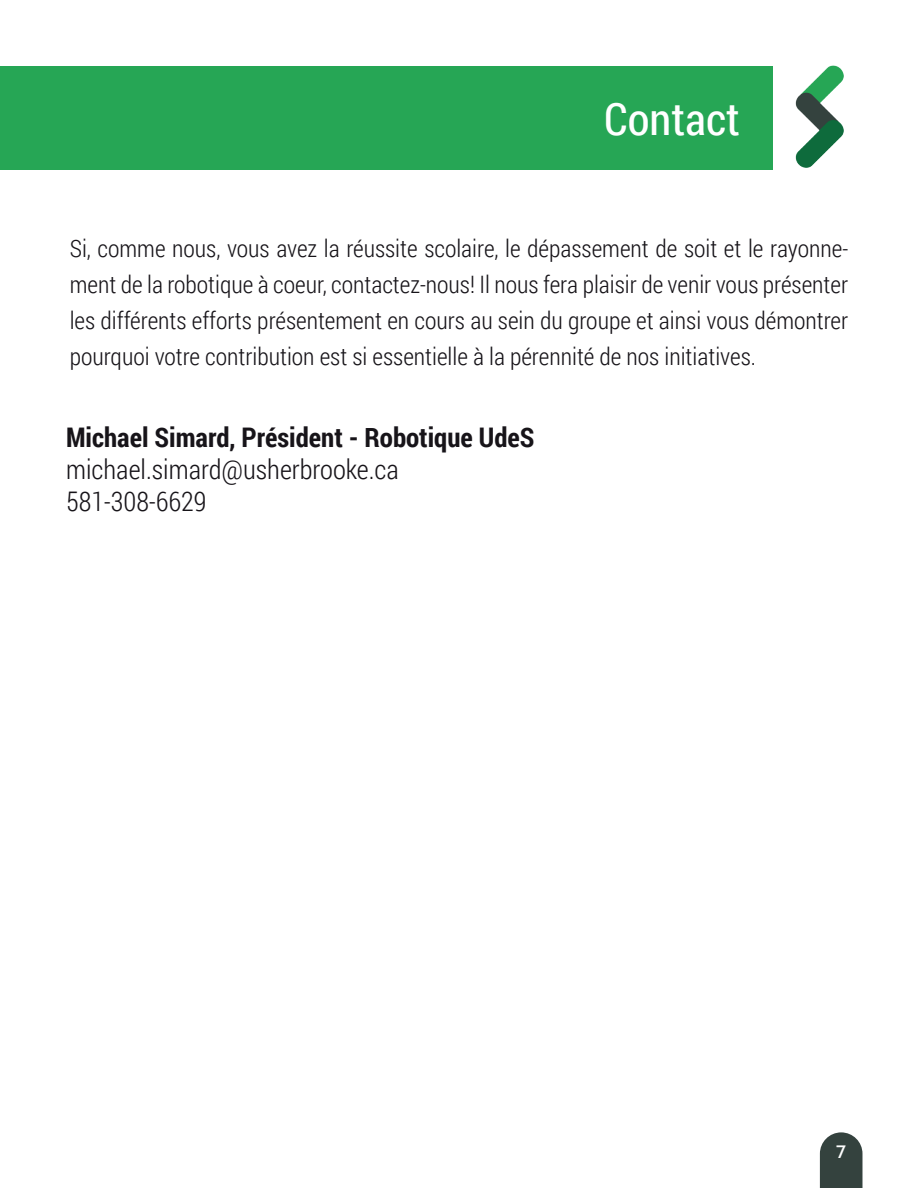
<style>
.page{position:relative;width:918px;height:1188px;background:#fff}
.page>*{position:absolute;margin:0;border:0;box-sizing:border-box;transform-origin:0 0}
.t1{font:44.85px "Roboto Condensed";color:#fff}
.t2{font:300 27px/32.4px "Roboto Condensed";color:#171419}
.t3{font:700 27px "Roboto Condensed";color:#171419}
.t4{font:300 24px/36px "Roboto Condensed";color:#171419;text-align:justify}
.t5{font:600 18px "Neris";color:#fff}
</style>
<div class="page">
<svg style="left:820px;top:1132px;width:42px;height:56px;background:#45524e"></svg>
<div style="left:0;top:67px;width:772px;height:103px;background:#26a655"></div>
<img style="left:795px;top:65px;width:49px;height:103px">
<h1 class="t1" style="left:604px;top:88px;width:137px">Contact</h1>
<p class="t4" style="left:70px;top:230px;width:780px">Si, comme nous, vous avez la réussite scolaire, le dépassement de soit et le rayonne&shy;ment de la robotique à coeur, contactez-nous! Il nous fera plaisir de venir vous présenter les différents efforts présentement en cours au sein du groupe et ainsi vous démontrer pourquoi votre contribution est si essentielle à la pérennité de nos initiatives.</p>
<p class="t3" style="left:66px;top:418px;width:470px">Michael Simard, Président - Robotique UdeS</p>
<p class="t2" style="left:66px;top:452px;width:334px">michael.simard@usherbrooke.ca<br>581-308-6629</p>
<p class="t5" style="left:836px;top:1139px;width:12px">7</p>
</div>
